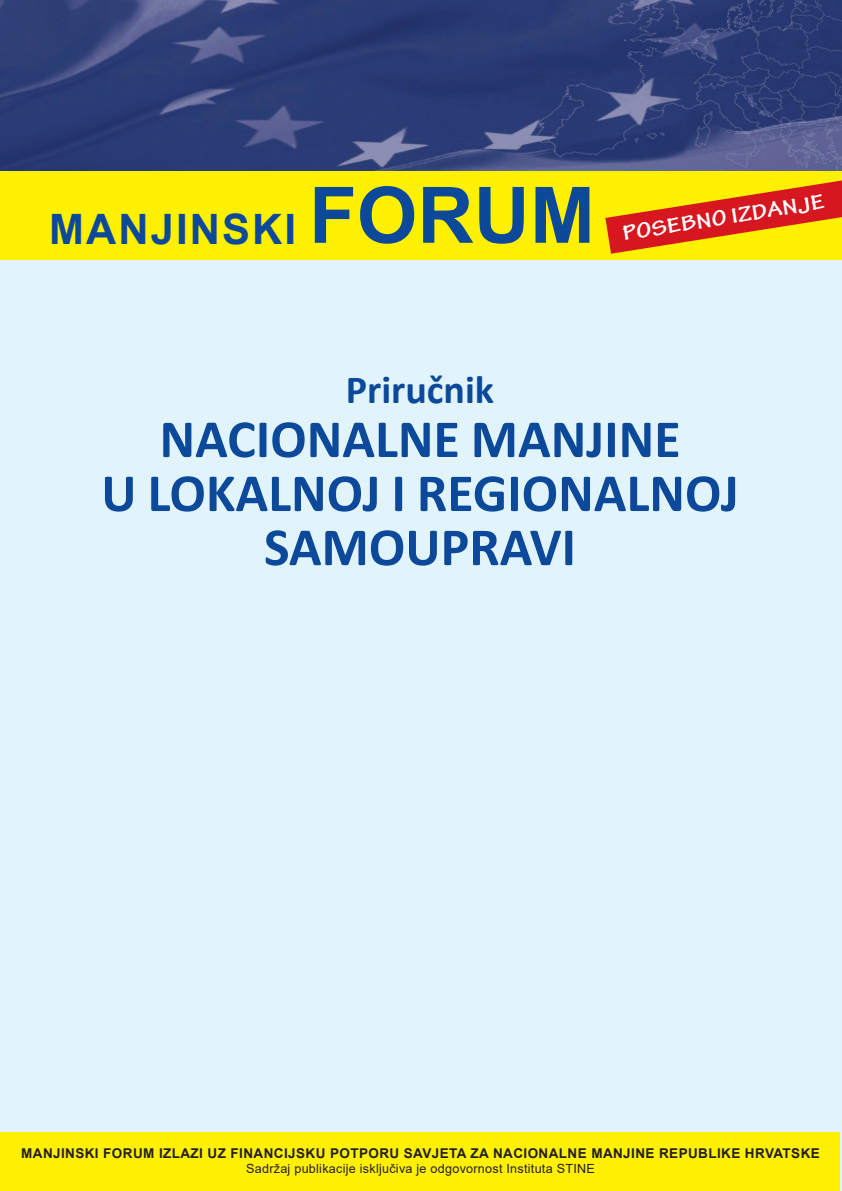
<style>
.page{position:relative;width:842px;height:1191px;background:#e1f4fc}
.page>*{position:absolute;margin:0;border:0;box-sizing:border-box;transform-origin:0 0}
.t1{font:700 54px/54px "Calibri";color:#0d499a;text-align:center}
.t2{font:700 41.8px "Arial";letter-spacing:.05em;color:#0d499a}
.t3{font:700 40px "Calibri";color:#0d499a}
.t4{font:700 condensed 22.2px "Tekton Pro";color:#fff;scale:1.4 1}
.t5{font:700 13.6px "Arial";letter-spacing:.03em;color:#231f20}
.t6{font:12.6px "Arial";letter-spacing:.02em;color:#231f20}
.s1{font-size:78px}
</style>
<div class="page">
<img style="left:0;top:0;width:842px;height:170px">
<div style="left:0;top:172px;width:842px;height:88px;background:#fff101"></div>
<svg style="left:605px;top:180px;width:237px;height:74px"></svg>
<div style="left:0;top:1132px;width:840px;height:59px;background:#fff101"></div>
<h2 class="t2" style="left:49px;top:206px;width:547px">MANJINSKI <span class="s1">FORUM</span></h2>
<h3 class="t4" style="left:622px;top:226px;width:147px;rotate:-9deg">POSEBNO IZDANJE</h3>
<h3 class="t3" style="left:346px;top:373px;width:150px">Priručnik</h3>
<h1 class="t1" style="left:101px;top:416px;width:639px">NACIONALNE MANJINE<br>U LOKALNOJ I REGIONALNOJ<br>SAMOUPRAVI</h1>
<p class="t5" style="left:21px;top:1146px;width:800px">MANJINSKI FORUM IZLAZI UZ FINANCIJSKU POTPORU SAVJETA ZA NACIONALNE MANJINE REPUBLIKE HRVATSKE</p>
<p class="t6" style="left:246px;top:1162px;width:350px">Sadržaj publikacije isključiva je odgovornost Instituta STINE</p>
</div>
